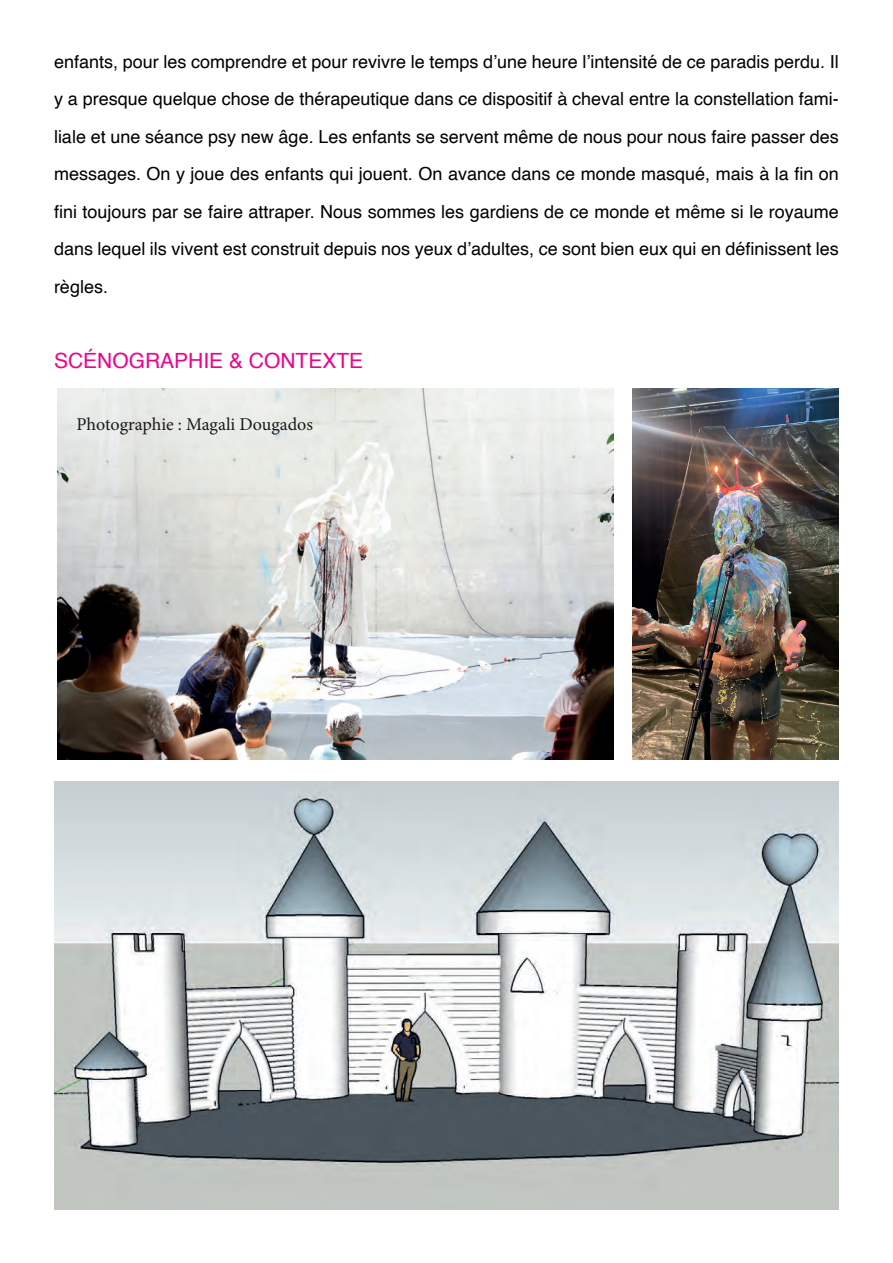
<style>
.page{position:relative;width:893px;height:1263px;background:#fff}
.page>*{position:absolute;margin:0;border:0;box-sizing:border-box;transform-origin:0 0}
.t1{font:21px "Helvetica";color:#ed028c}
.t2{font:18px/37.5px "Helvetica";color:#000;text-align:justify}
.t3{font:18px "Minion Pro";color:#1a1a1a}
</style>
<div class="page">
<img style="left:632px;top:388px;width:207px;height:371px">
<img style="left:57px;top:388px;width:557px;height:371px">
<img style="left:54px;top:782px;width:785px;height:427px">
<p class="t2" style="left:54px;top:43px;width:786px">enfants, pour les comprendre et pour revivre le temps d’une heure l’intensité de ce paradis perdu. Il y a presque quelque chose de thérapeutique dans ce dispositif à cheval entre la constellation fami&shy;liale et une séance psy new âge. Les enfants se servent même de nous pour nous faire passer des messages. On y joue des enfants qui jouent. On avance dans ce monde masqué, mais à la fin on fini toujours par se faire attraper. Nous sommes les gardiens de ce monde et même si le royaume dans lequel ils vivent est construit depuis nos yeux d’adultes, ce sont bien eux qui en définissent les règles.</p>
<p class="t1" style="left:54px;top:344px;width:311px">SCÉNOGRAPHIE &amp; CONTEXTE</p>
<p class="t3" style="left:77px;top:412px;width:238px">Photographie : Magali Dougados</p>
</div>
